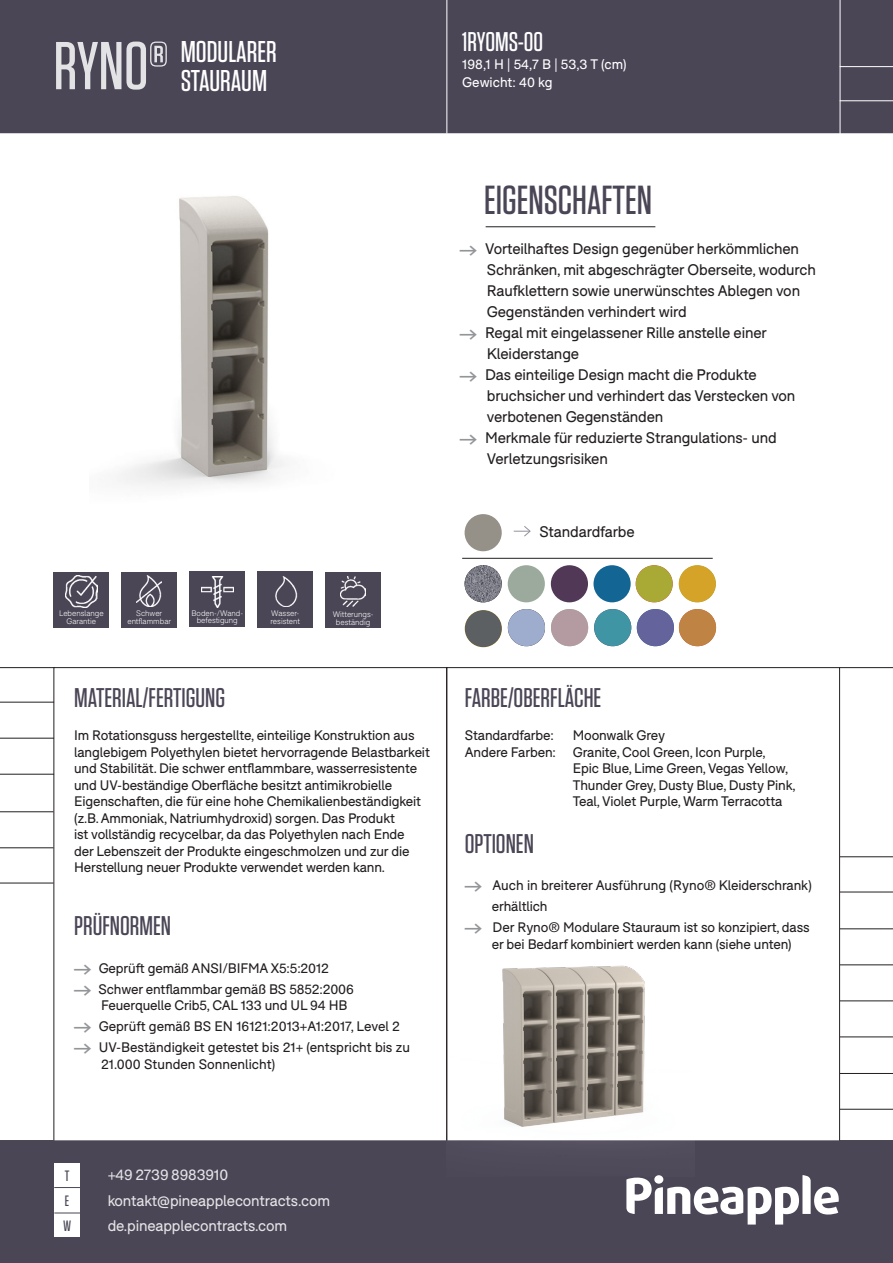
<style>
.page{position:relative;width:893px;height:1263px;background:#fff}
.page>*{position:absolute;margin:0;border:0;box-sizing:border-box;transform-origin:0 0}
.t1{font:500 67.5px "Tungsten";color:#fff}
.t2{font:500 40.5px "Tungsten";color:#4b4656}
.body_1_BLACK{font:500 30px "Tungsten";color:#fff}
.t3{font:500 27px "Tungsten";color:#4b4656}
.t4{font:500 27px "Tungsten";color:#fff}
.t5{font:15px/21px "F37 Bolton";letter-spacing:-.01em;color:#231f20}
.t6{font:15px "F37 Bolton";letter-spacing:-.01em;color:#fff}
.t7{font:500 15px "Tungsten";color:#4b4656}
.t8{font:13.5px/16.5px "F37 Bolton";letter-spacing:-.01em;color:#231f20}
.t9{font:13.5px "F37 Bolton";color:#fff}
.t10{font:300 7.8px/7.8px "F37 Bolton";color:#fff}
.s1{font-family:"Pinearrow";font-size:15px;color:#939598}
.s2{font-family:"Pinearrow";color:#939598}
</style>
<div class="page">
<img style="left:117px;top:196px;width:169px;height:291px">
<div style="left:1px;top:1px;width:891px;height:131px;background:#4b4656"></div>
<div style="left:0;top:0;width:893px;height:133px;border:2px solid #4b4656"></div>
<div style="left:1px;top:1141px;width:891px;height:121px;background:#4b4656"></div>
<div style="left:0;top:1140px;width:893px;height:123px;border:2px solid #4b4656"></div>
<hr style="left:840px;top:856px;width:53px;height:1px;background:#231f20">
<hr style="left:840px;top:1000px;width:53px;height:1px;background:#231f20">
<hr style="left:840px;top:928px;width:53px;height:1px;background:#231f20">
<hr style="left:840px;top:1073px;width:53px;height:1px;background:#231f20">
<hr style="left:840px;top:1036px;width:53px;height:1px;background:#231f20">
<hr style="left:840px;top:964px;width:53px;height:1px;background:#231f20">
<hr style="left:840px;top:1109px;width:53px;height:1px;background:#231f20">
<hr style="left:840px;top:892px;width:53px;height:1px;background:#231f20">
<svg style="left:626px;top:1175px;width:213px;height:49px"></svg>
<div style="left:654px;top:1175px;width:9px;height:9px;background:#fff;border-radius:50%"></div>
<div style="left:54px;top:1162px;width:26px;height:25px;background:#fff"></div>
<div style="left:54px;top:1187px;width:26px;height:25px;background:#fff"></div>
<svg style="left:54px;top:1187px;width:26px;height:1px"></svg>
<hr style="left:840px;top:667px;width:53px;height:1px;background:#231f20">
<hr style="left:840px;top:0;width:1px;height:135px;background:#fff">
<hr style="left:840px;top:66px;width:53px;height:1px;background:#fff">
<hr style="left:840px;top:100px;width:53px;height:1px;background:#fff">
<hr style="left:446px;top:0;width:1px;height:134px;background:#fff">
<hr style="left:0;top:847px;width:53px;height:1px;background:#231f20">
<hr style="left:0;top:702px;width:54px;height:1px;background:#231f20">
<hr style="left:0;top:774px;width:54px;height:1px;background:#231f20">
<hr style="left:0;top:738px;width:54px;height:1px;background:#231f20">
<hr style="left:0;top:667px;width:54px;height:1px;background:#231f20">
<hr style="left:0;top:811px;width:53px;height:1px;background:#231f20">
<hr style="left:0;top:883px;width:53px;height:1px;background:#231f20">
<div style="left:54px;top:1212px;width:26px;height:25px;background:#fff"></div>
<svg style="left:54px;top:1212px;width:26px;height:1px"></svg>
<hr style="left:486px;top:226px;width:169px;height:1px;background:#231f20">
<div style="left:189px;top:571px;width:56px;height:56px;background:#4b4656"></div>
<img style="left:201px;top:576px;width:32px;height:31px">
<div style="left:121px;top:572px;width:56px;height:55px;background:#4b4656"></div>
<img style="left:137px;top:576px;width:24px;height:31px">
<div style="left:53px;top:572px;width:56px;height:55px;background:#4b4656"></div>
<img style="left:66px;top:576px;width:31px;height:31px">
<div style="left:257px;top:572px;width:56px;height:56px;background:#4b4656"></div>
<img style="left:275px;top:576px;width:23px;height:31px">
<div style="left:325px;top:572px;width:56px;height:56px;background:#4b4656"></div>
<img style="left:340px;top:576px;width:26px;height:31px">
<img style="left:447px;top:928px;width:248px;height:248px">
<img style="left:465px;top:565px;width:37px;height:37px;border-radius:19px">
<div style="left:551px;top:565px;width:37px;height:37px;background:#513857;border-radius:50%"></div>
<div style="left:508px;top:565px;width:37px;height:37px;background:#9baa9c;border-radius:50%"></div>
<div style="left:593px;top:565px;width:38px;height:37px;background:#136594;border-radius:50%"></div>
<div style="left:465px;top:514px;width:37px;height:37px;background:#959088;border-radius:50%"></div>
<div style="left:465px;top:610px;width:37px;height:37px;background:#5c6063;border-radius:50%"></div>
<div style="left:636px;top:565px;width:37px;height:37px;background:#a9a936;border-radius:50%"></div>
<div style="left:679px;top:565px;width:37px;height:37px;background:#d5a328;border-radius:50%"></div>
<hr style="left:462px;top:558px;width:251px;height:1px;background:#231f20">
<svg style="left:514px;top:526px;width:17px;height:11px"></svg>
<img style="left:508px;top:609px;width:37px;height:37px;border-radius:19px">
<img style="left:594px;top:609px;width:37px;height:37px;border-radius:19px">
<img style="left:551px;top:609px;width:37px;height:37px;border-radius:19px">
<img style="left:637px;top:609px;width:37px;height:37px;border-radius:19px">
<img style="left:679px;top:609px;width:37px;height:37px;border-radius:19px">
<h1 class="t1" style="left:53px;top:31px;width:116px">RYNO®</h1>
<p class="body_1_BLACK" style="left:181px;top:36px;width:97px">MODULARER</p>
<p class="body_1_BLACK" style="left:181px;top:64px;width:88px">STAURAUM</p>
<p class="t4" style="left:462px;top:27px;width:82px">1RYOMS-00</p>
<p class="t9" style="left:462px;top:56px;width:166px">198,1 H | 54,7 B | 53,3 T (cm)</p>
<p class="t9" style="left:462px;top:74px;width:92px">Gewicht: 40 kg</p>
<p class="t10" style="left:191px;top:609px;width:53px">Boden-/Wand-</p>
<p class="t10" style="left:197px;top:617px;width:43px">befestigung</p>
<p class="t10" style="left:59px;top:609px;width:46px">Lebenslange</p>
<p class="t10" style="left:67px;top:617px;width:31px">Garantie</p>
<p class="t10" style="left:269px;top:609px;width:26px;text-indent:9px">Fire retarda</p>
<p class="t10" style="left:136px;top:609px;width:27px">Schwer</p>
<p class="t10" style="left:127px;top:617px;width:45px">entflammbar</p>
<p class="t10" style="left:271px;top:609px;width:30px">Wasser-</p>
<p class="t10" style="left:270px;top:617px;width:31px">resistent</p>
<p class="t10" style="left:333px;top:610px;width:42px">Witterungs-</p>
<p class="t10" style="left:336px;top:618px;width:36px">beständig</p>
<p class="t3" style="left:74px;top:684px;width:152px">MATERIAL/FERTIGUNG</p>
<p class="t8" style="left:74px;top:727px;width:357px">Im Rotationsguss hergestellte, einteilige Konstruktion aus langlebigem Polyethylen bietet hervorragende Belastbarkeit und Stabilität. Die schwer entflammbare, wasserresistente und UV-beständige Oberfläche besitzt antimikrobielle Eigenschaften, die für eine hohe Chemikalienbeständigkeit (z.B. Ammoniak, Natriumhydroxid) sorgen. Das Produkt<br>ist vollständig recycelbar, da das Polyethylen nach Ende<br>der Lebenszeit der Produkte eingeschmolzen und zur die Herstellung neuer Produkte verwendet werden kann.</p>
<p class="t3" style="left:74px;top:912px;width:98px">PRÜFNORMEN</p>
<p class="t8" style="left:74px;top:960px;width:256px"><span class="s1">A</span> Geprüft gemäß ANSI/BIFMA X5:5:2012</p>
<p class="t8" style="left:101px;top:981px;width:254px;text-indent:-27px"><span class="s1">A</span> Schwer entflammbar gemäß BS 5852:2006<br>Feuerquelle Crib5, CAL 133 und UL 94 HB</p>
<p class="t8" style="left:74px;top:1018px;width:327px"><span class="s1">A</span> Geprüft gemäß BS EN 16121:2013+A1:2017, Level 2</p>
<p class="t8" style="left:101px;top:1039px;width:310px;text-indent:-27px"><span class="s1">A</span> UV-Beständigkeit getestet bis 21+ (entspricht bis zu<br>21.000 Stunden Sonnenlicht)</p>
<p class="t2" style="left:484px;top:178px;width:169px">EIGENSCHAFTEN</p>
<p class="t5" style="left:487px;top:238px;width:331px;text-indent:-27px"><span class="s2">A</span> Vorteilhaftes Design gegenüber herkömmlichen Schränken, mit abgeschrägter Oberseite, wodurch Raufklettern sowie unerwünschtes Ablegen von Gegenständen verhindert wird</p>
<p class="t5" style="left:487px;top:322px;width:281px;text-indent:-27px"><span class="s2">A</span> Regal mit eingelassener Rille anstelle einer<br>Kleiderstange</p>
<p class="t5" style="left:487px;top:364px;width:310px;text-indent:-27px"><span class="s2">A</span> Das einteilige Design macht die Produkte bruchsicher und verhindert das Verstecken von verbotenen Gegenständen</p>
<p class="t5" style="left:487px;top:427px;width:291px;text-indent:-27px"><span class="s2">A</span> Merkmale für reduzierte Strangulations- und<br>Verletzungsrisiken</p>
<p class="t5" style="left:539px;top:521px;width:97px">Standardfarbe</p>
<p class="t3" style="left:465px;top:684px;width:138px">FARBE/OBERFLÄCHE</p>
<p class="t8" style="left:465px;top:727px;width:90px">Standardfarbe:</p>
<p class="t8" style="left:573px;top:727px;width:94px">Moonwalk Grey</p>
<p class="t8" style="left:465px;top:744px;width:93px">Andere Farben:</p>
<p class="t8" style="left:573px;top:744px;width:194px">Granite, Cool Green, Icon Purple,</p>
<p class="t8" style="left:573px;top:760px;width:224px">Epic Blue, Lime Green, Vegas Yellow,<br>Thunder Grey, Dusty Blue, Dusty Pink,</p>
<p class="t8" style="left:573px;top:793px;width:211px">Teal, Violet Purple, Warm Terracotta</p>
<p class="t3" style="left:465px;top:829px;width:71px">OPTIONEN</p>
<p class="t8" style="left:492px;top:875px;width:321px;line-height:21px;text-indent:-27px"><span class="s1">A</span> Auch in breiterer Ausführung (Ryno® Kleiderschrank) erhältlich</p>
<p class="t8" style="left:492px;top:919px;width:319px;text-indent:-27px"><span class="s1">A</span> Der Ryno® Modulare Stauraum ist so konzipiert, dass er bei Bedarf kombiniert werden kann (siehe unten)</p>
<p class="t7" style="left:65px;top:1168px;width:6px">T</p>
<p class="t6" style="left:107px;top:1166px;width:122px">+49 2739 8983910</p>
<p class="t7" style="left:65px;top:1193px;width:6px">E</p>
<p class="t6" style="left:107px;top:1191px;width:224px">kontakt@pineapplecontracts.com</p>
<p class="t7" style="left:63px;top:1218px;width:10px">W</p>
<p class="t6" style="left:107px;top:1217px;width:181px">de.pineapplecontracts.com</p>
</div>
